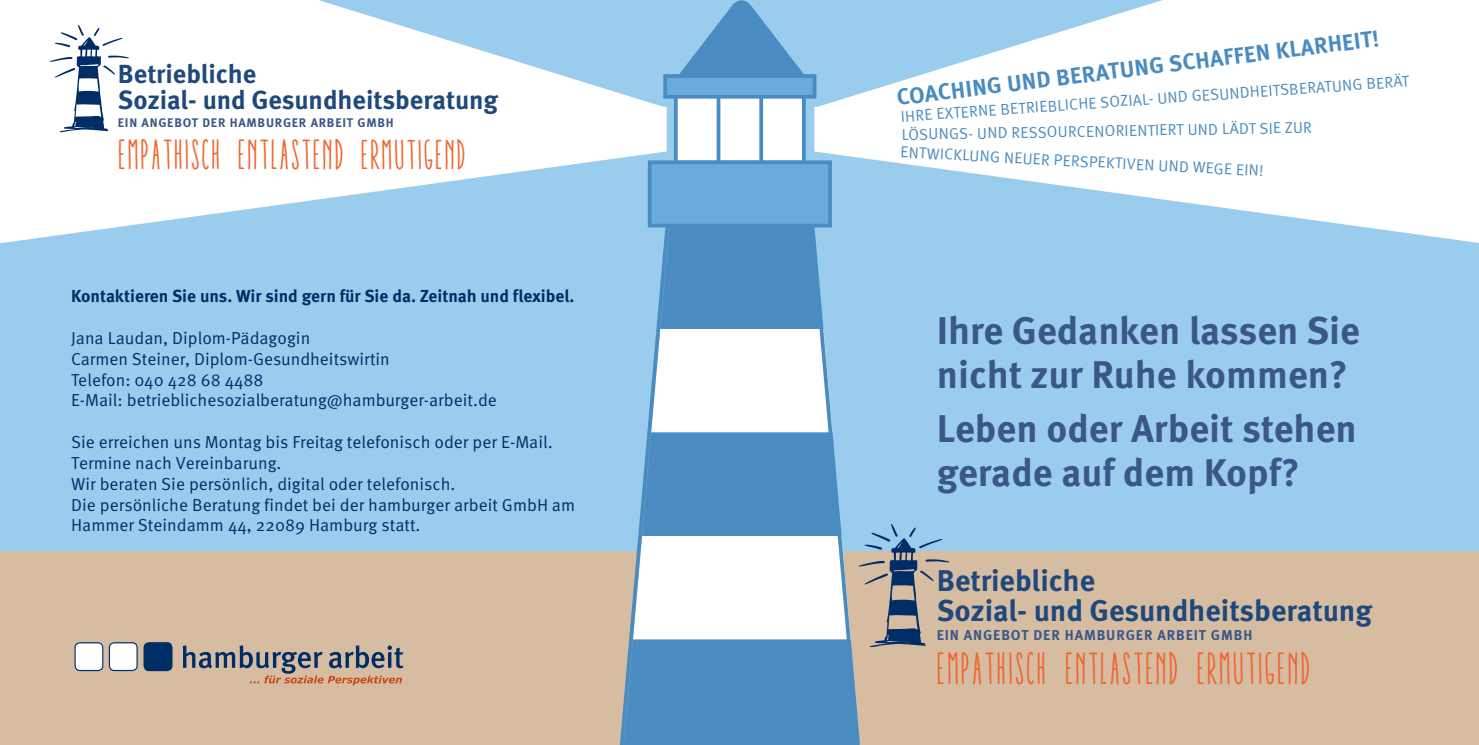
<style>
.page{position:relative;width:1479px;height:745px;background:#fff}
.page>*{position:absolute;margin:0;border:0;box-sizing:border-box;transform-origin:0 0}
.t1{font:45.5px "Aracne Soft Ultra Cond Reg";letter-spacing:.05em;color:#f2642f}
.t2{font:42.52px "Aracne Soft Ultra Cond Reg";letter-spacing:.05em;color:#f2642f}
.t3{font:700 38.5px/43.8px "Meta Pro";color:#3b5788}
.t4{font:700 29.93px/29.9px "Meta Pro";letter-spacing:-.005em;color:#1f487c}
.t5{font:700 26.07px/26.1px "Meta Pro";letter-spacing:-.005em;color:#1f487c}
.t6{font:700 22.75px "Meta Pro";color:#4a8cc1}
.t7{font:17.32px/20.8px "Meta Pro Norm";color:#002d66}
.t8{font:700 17.32px "Meta Pro";color:#002d66}
.t9{font:15.75px "Meta Pro Norm";color:#4a8cc1}
.t10{font:700 14.35px "Meta Pro";letter-spacing:.06em;color:#3b5788}
.t11{font:700 12.42px "Meta Pro";letter-spacing:.06em;color:#3b5788}
.s1{font-size:42px}
</style>
<div class="page">
<div style="left:739px;top:0;width:739px;height:744px;background:#9accee"></div>
<div style="left:0;top:0;width:739px;height:744px;background:#9accee"></div>
<div style="left:739px;top:551px;width:739px;height:193px;background:#d6bda2"></div>
<div style="left:0;top:551px;width:739px;height:193px;background:#d6bda2"></div>
<svg style="left:620px;top:0;width:239px;height:744px"></svg>
<div style="left:143px;top:641px;width:29px;height:29px;background:#002d66;border-radius:5px"></div>
<svg style="left:109px;top:642px;width:29px;height:28px"></svg>
<svg style="left:74px;top:642px;width:29px;height:28px"></svg>
<svg style="left:183px;top:645px;width:220px;height:40px"></svg>
<svg style="left:814px;top:0;width:664px;height:243px;fill:#fff"></svg>
<svg style="left:0;top:0;width:666px;height:243px;fill:#fff"></svg>
<svg style="left:50px;top:25px;width:79px;height:107px;background:#cad3df"></svg>
<svg style="left:858px;top:523px;width:91px;height:123px"></svg>
<p class="t5" style="left:118px;top:59px;width:382px">Betriebliche<br>Sozial- und Gesundheitsberatung</p>
<p class="t11" style="left:118px;top:112px;width:277px">EIN ANGEBOT DER HAMBURGER ARBEIT GMBH</p>
<p class="t2" style="left:119px;top:130px;width:349px">EMPATHISCH ENTLASTEND <span class="s1">ERMUTIGEND</span></p>
<p class="t8" style="left:71px;top:282px;width:505px">Kontaktieren Sie uns. Wir sind gern für Sie da. Zeitnah und flexibel.</p>
<p class="t7" style="left:71px;top:326px;width:427px">Jana Laudan, Diplom-Pädagogin<br>Carmen Steiner, Diplom-Gesundheitswirtin<br>Telefon: 040 428 68 4488<br>E-Mail: betrieblichesozialberatung@hamburger-arbeit.de</p>
<p class="t7" style="left:71px;top:430px;width:505px">Sie erreichen uns Montag bis Freitag telefonisch oder per E-Mail.<br>Termine nach Vereinbarung.<br>Wir beraten Sie persönlich, digital oder telefonisch.<br>Die persönliche Beratung findet bei der hamburger arbeit GmbH am Hammer Steindamm 44, 22089 Hamburg statt.</p>
<p class="t6" style="left:894px;top:80px;width:487px;rotate:-7deg">COACHING UND BERATUNG SCHAFFEN KLARHEIT!</p>
<p class="t9" style="left:900px;top:104px;width:511px;rotate:-4deg">IHRE EXTERNE BETRIEBLICHE SOZIAL- UND GESUNDHEITSBERATUNG BERÄT</p>
<p class="t9" style="left:901px;top:122px;width:412px;rotate:-1deg">LÖSUNGS- UND RESSOURCENORIENTIERT UND LÄDT SIE ZUR</p>
<p class="t9" style="left:901px;top:140px;width:365px;rotate:3deg">ENTWICKLUNG NEUER PERSPEKTIVEN UND WEGE EIN!</p>
<p class="t3" style="left:936px;top:306px;width:425px">Ihre Gedanken lassen Sie nicht zur Ruhe kommen?</p>
<p class="t3" style="left:936px;top:404px;width:422px">Leben oder Arbeit stehen gerade auf dem Kopf?</p>
<p class="t4" style="left:936px;top:563px;width:437px">Betriebliche<br>Sozial- und Gesundheitsberatung</p>
<p class="t10" style="left:936px;top:623px;width:317px">EIN ANGEBOT DER HAMBURGER ARBEIT GMBH</p>
<p class="t1" style="left:938px;top:642px;width:374px">EMPATHISCH ENTLASTEND ERMUTIGEND</p>
</div>
